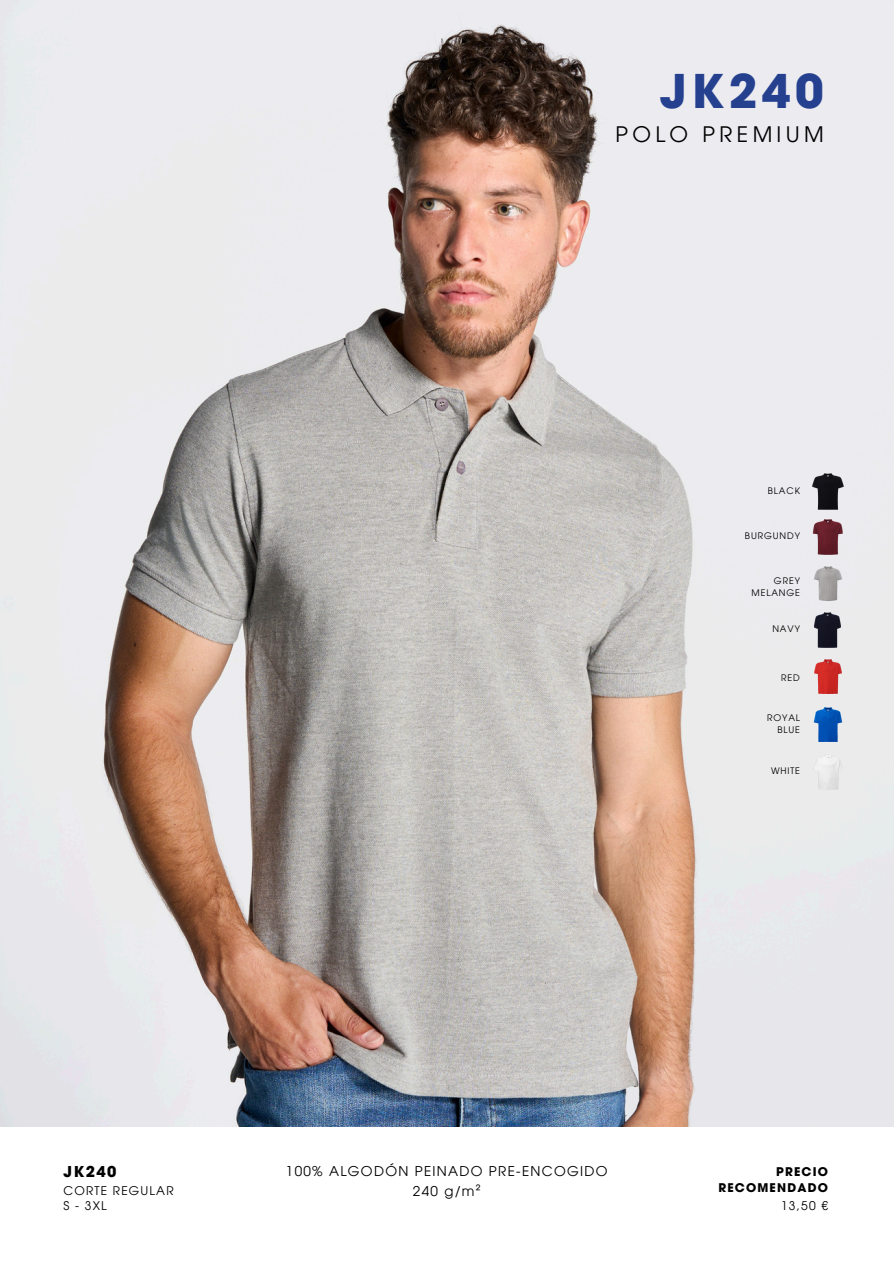
<style>
.page{position:relative;width:894px;height:1264px;background:#fff}
.page>*{position:absolute;margin:0;border:0;box-sizing:border-box;transform-origin:0 0}
.t1{font:700 46.35px "ITC Avant Garde Pro";letter-spacing:.095em;color:#24408f}
.t2{font:21.45px "ITC Avant Garde Pro";letter-spacing:.2em;color:#000}
.t3{font:700 15px "ITC Avant Garde Pro";letter-spacing:.095em;color:#000}
.t4{font:13.5px "ITC Avant Garde Pro";letter-spacing:.095em;color:#000}
.t5{font:12px "ITC Avant Garde Pro";letter-spacing:.095em;color:#000}
.t6{font:700 12px/16px "ITC Avant Garde Pro";letter-spacing:.095em;color:#000;text-align:right}
.t7{font:9px/12px "ITC Avant Garde Pro";letter-spacing:.095em;color:#000;text-align:right}
</style>
<div class="page">
<img style="left:0;top:0;width:893px;height:1126px">
<img style="left:810px;top:469px;width:35px;height:43px">
<img style="left:810px;top:515px;width:35px;height:43px">
<img style="left:810px;top:562px;width:35px;height:43px">
<img style="left:810px;top:608px;width:34px;height:43px">
<img style="left:810px;top:655px;width:35px;height:43px">
<img style="left:810px;top:703px;width:35px;height:43px">
<img style="left:810px;top:751px;width:35px;height:42px">
<p class="t1" style="left:660px;top:73px;width:165px">JK240</p>
<p class="t2" style="left:615px;top:126px;width:210px">POLO PREMIUM</p>
<p class="t7" style="left:767px;top:486px;width:34px">BLACK</p>
<p class="t7" style="left:744px;top:530px;width:56px">BURGUNDY</p>
<p class="t7" style="left:773px;top:576px;width:28px">GREY</p>
<p class="t7" style="left:751px;top:588px;width:50px">MELANGE</p>
<p class="t7" style="left:772px;top:623px;width:29px">NAVY</p>
<p class="t7" style="left:781px;top:672px;width:20px">RED</p>
<p class="t7" style="left:766px;top:713px;width:34px">ROYAL<br>BLUE</p>
<p class="t7" style="left:770px;top:765px;width:30px">WHITE</p>
<p class="t3" style="left:64px;top:1166px;width:54px">JK240</p>
<h1 class="t4" style="left:286px;top:1166px;width:323px">100% ALGODÓN PEINADO PRE-ENCOGIDO</h1>
<h2 class="t4" style="left:413px;top:1185px;width:69px">240 g/m²</h2>
<p class="t5" style="left:64px;top:1185px;width:111px">CORTE REGULAR</p>
<p class="t5" style="left:64px;top:1201px;width:45px">S - 3XL</p>
<p class="t6" style="left:718px;top:1165px;width:111px">PRECIO<br>RECOMENDADO</p>
<p class="t5" style="left:781px;top:1201px;width:48px">13,50 €</p>
</div>
